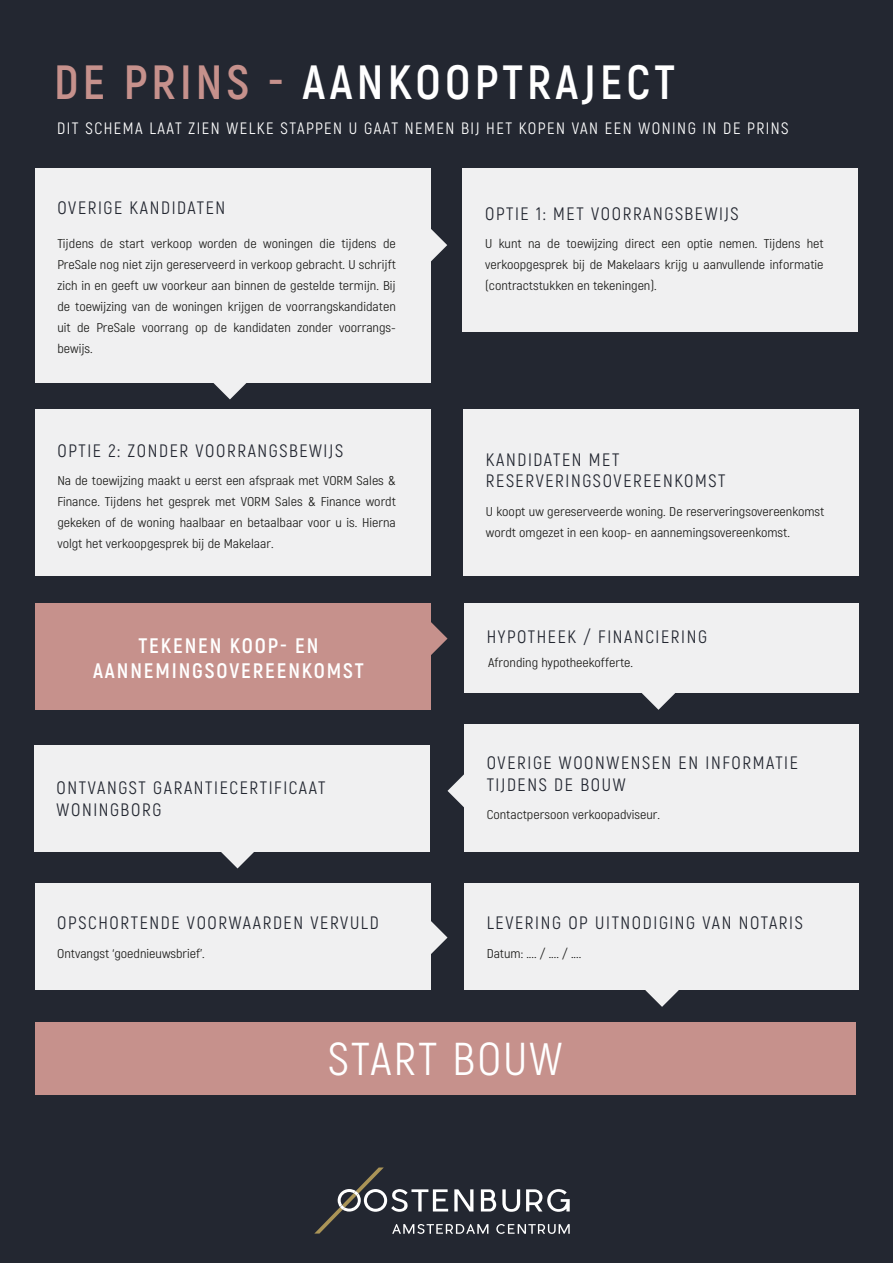
<style>
.page{position:relative;width:893px;height:1263px;background:#232731}
.page>*{position:absolute;margin:0;border:0;box-sizing:border-box;transform-origin:0 0}
.t1{font:700 48px "Akrobat";letter-spacing:.09em;color:#fff}
.t2{font:46.05px "Akrobat";letter-spacing:.05em;color:#fff}
.t3{font:700 21px/25.2px "Akrobat";letter-spacing:.09em;color:#fff;text-align:center}
.t4{font:18px/21.6px "Akrobat";letter-spacing:.09em;color:#232731}
.t5{font:16.5px "Akrobat";letter-spacing:.09em;color:#fff}
.t6{font:12.75px/21px "Akrobat";color:#1d1d1b;text-align:justify;scale:1.1 1}
.s1{color:#c6918c}
</style>
<div class="page">
<svg style="left:213px;top:383px;width:34px;height:16px"></svg>
<svg style="left:642px;top:693px;width:33px;height:17px"></svg>
<svg style="left:430px;top:622px;width:17px;height:33px"></svg>
<svg style="left:430px;top:228px;width:17px;height:34px"></svg>
<div style="left:463px;top:410px;width:396px;height:166px;background:#f0f0f1"></div>
<div style="left:463px;top:169px;width:395px;height:163px;background:#f0f0f1"></div>
<div style="left:35px;top:410px;width:395px;height:166px;background:#f0f0f1"></div>
<div style="left:35px;top:603px;width:395px;height:107px;background:#c6918c"></div>
<div style="left:464px;top:603px;width:395px;height:90px;background:#f0f0f1"></div>
<svg style="left:645px;top:990px;width:34px;height:17px"></svg>
<div style="left:464px;top:883px;width:394px;height:107px;background:#f0f0f1"></div>
<svg style="left:430px;top:921px;width:17px;height:33px"></svg>
<div style="left:35px;top:883px;width:395px;height:107px;background:#f0f0f1"></div>
<svg style="left:221px;top:852px;width:33px;height:16px"></svg>
<div style="left:34px;top:745px;width:396px;height:107px;background:#f0f0f1"></div>
<svg style="left:447px;top:774px;width:17px;height:34px"></svg>
<div style="left:464px;top:724px;width:394px;height:127px;background:#f0f0f1"></div>
<div style="left:35px;top:169px;width:395px;height:214px;background:#f0f0f1"></div>
<div style="left:35px;top:1022px;width:821px;height:72px;background:#c6918c"></div>
<svg style="left:314px;top:1167px;width:256px;height:67px"></svg>
<h1 class="t1" style="left:54px;top:52px;width:622px"><span class="s1">DE PRINS -</span> AANKOOPTRAJECT</h1>
<p class="t5" style="left:57px;top:118px;width:733px">DIT SCHEMA LAAT ZIEN WELKE STAPPEN U GAAT NEMEN BIJ HET KOPEN VAN EEN WONING IN DE PRINS</p>
<h3 class="t4" style="left:57px;top:197px;width:169px">OVERIGE KANDIDATEN</h3>
<p class="t6" style="left:57px;top:233px;width:309px">Tijdens de start verkoop worden de woningen die tijdens de PreSale nog niet zijn gereserveerd in verkoop gebracht. U schrijft zich in en geeft uw voorkeur aan binnen de gestelde termijn. Bij de toewijzing van de woningen krijgen de voorrangskandidaten uit de PreSale voorrang op de kandidaten zonder voorrangs&shy;bewijs.</p>
<h3 class="t4" style="left:57px;top:440px;width:287px">OPTIE 2: ZONDER VOORRANGSBEWIJS</h3>
<p class="t6" style="left:57px;top:470px;width:309px">Na de toewijzing maakt u eerst een afspraak met VORM Sales &amp; Finance. Tijdens het gesprek met VORM Sales &amp; Finance wordt gekeken of de woning haalbaar en betaalbaar voor u is. Hierna volgt het verkoopgesprek bij de Makelaar.</p>
<h3 class="t3" style="left:93px;top:632px;width:272px">TEKENEN KOOP- EN<br>AANNEMINGSOVEREENKOMST</h3>
<h3 class="t4" style="left:57px;top:777px;width:270px">ONTVANGST GARANTIECERTIFICAAT<br>WONINGBORG</h3>
<h3 class="t4" style="left:485px;top:202px;width:255px">OPTIE 1: MET VOORRANGSBEWIJS</h3>
<p class="t6" style="left:485px;top:233px;width:309px">U kunt na de toewijzing direct een optie nemen. Tijdens het verkoopgesprek bij de Makelaars krijg u aanvullende informatie (contractstukken en tekeningen).</p>
<h3 class="t4" style="left:486px;top:449px;width:241px">KANDIDATEN MET<br>RESERVERINGSOVEREENKOMST</h3>
<p class="t6" style="left:486px;top:501px;width:309px">U koopt uw gereserveerde woning. De reserveringsovereenkomst wordt omgezet in een koop- en aannemingsovereenkomst.</p>
<h3 class="t4" style="left:487px;top:626px;width:222px">HYPOTHEEK / FINANCIERING</h3>
<p class="t6" style="left:488px;top:652px;width:133px">Afronding hypotheekofferte.</p>
<h3 class="t4" style="left:487px;top:752px;width:313px">OVERIGE WOONWENSEN EN INFORMATIE<br>TIJDENS DE BOUW</h3>
<p class="t6" style="left:487px;top:804px;width:159px">Contactpersoon verkoopadviseur.</p>
<h3 class="t4" style="left:57px;top:912px;width:323px">OPSCHORTENDE VOORWAARDEN VERVULD</h3>
<h3 class="t4" style="left:487px;top:912px;width:318px">LEVERING OP UITNODIGING VAN NOTARIS</h3>
<p class="t6" style="left:57px;top:943px;width:136px">Ontvangst ‘goednieuwsbrief’.</p>
<p class="t6" style="left:487px;top:943px;width:87px">Datum: .... / .... / ....</p>
<h2 class="t2" style="left:328px;top:1032px;width:236px">START BOUW</h2>
</div>
